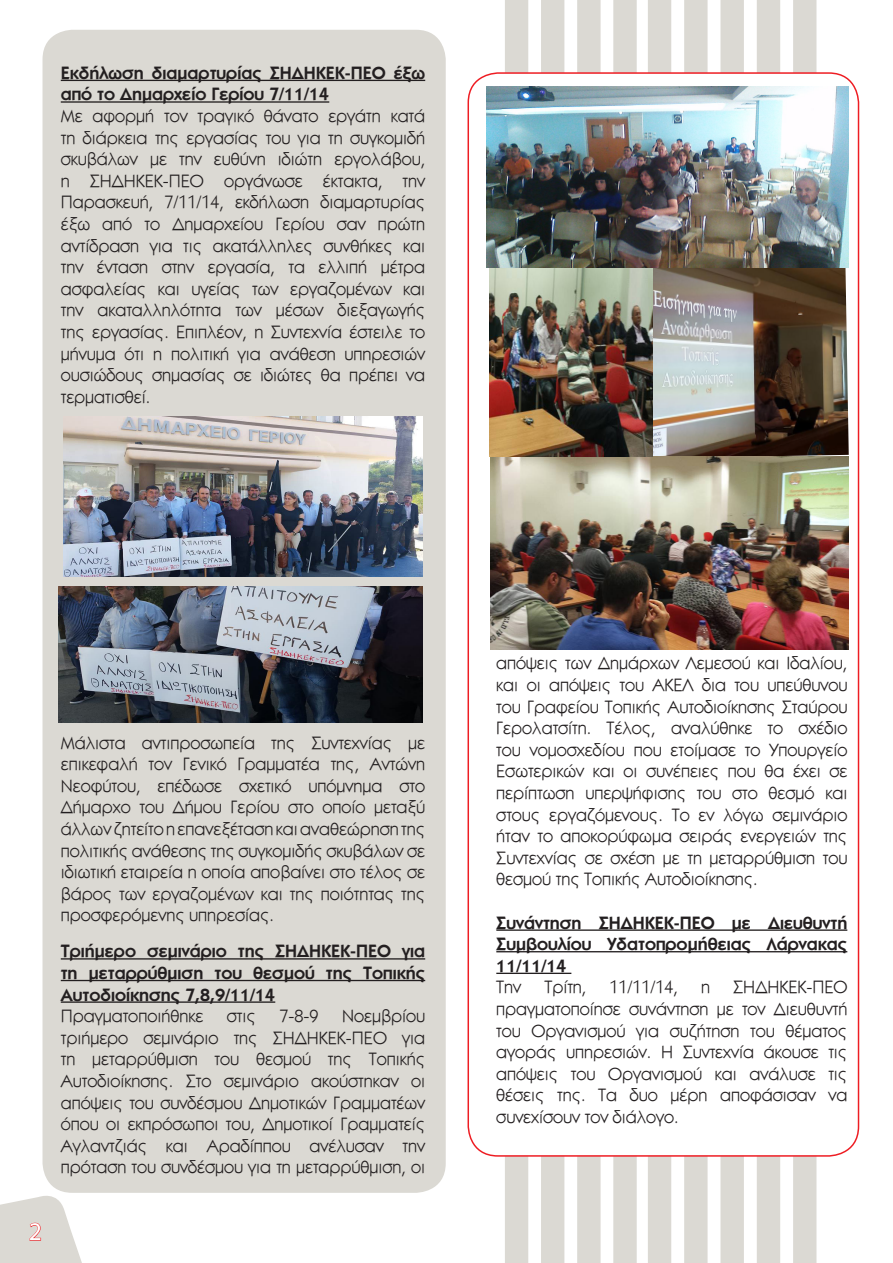
<style>
.page{position:relative;width:893px;height:1263px;background:#fff}
.page>*{position:absolute;margin:0;border:0;box-sizing:border-box;transform-origin:0 0}
.t1{font:25.5px "Myriad Pro";color:#fff}
.t2{font:18px/21.6px "CF Kaveros";color:#231f20;text-align:justify}
.t3{font:700 18px/21.6px "CF Kaveros";color:#231f20;text-align:justify}
</style>
<div class="page">
<svg style="left:0;top:1190px;width:82px;height:73px"></svg>
<div style="left:43px;top:30px;width:403px;height:1163px;background:#dbd9d3;border-radius:30px"></div>
<hr style="left:61px;top:80px;width:364px;height:1px;background:#231f20">
<hr style="left:61px;top:101px;width:268px;height:2px;background:#231f20">
<hr style="left:61px;top:958px;width:364px;height:1px;background:#231f20">
<hr style="left:61px;top:980px;width:364px;height:1px;background:#231f20">
<hr style="left:61px;top:1001px;width:214px;height:2px;background:#231f20">
<div style="left:505px;top:1157px;width:23px;height:106px;background:#dbd9d3"></div>
<div style="left:505px;top:0;width:23px;height:72px;background:#dbd9d3"></div>
<div style="left:541px;top:1157px;width:23px;height:106px;background:#dbd9d3"></div>
<div style="left:541px;top:0;width:23px;height:72px;background:#dbd9d3"></div>
<div style="left:577px;top:1157px;width:24px;height:106px;background:#dbd9d3"></div>
<div style="left:577px;top:0;width:24px;height:72px;background:#dbd9d3"></div>
<svg style="left:613px;top:1157px;width:24px;height:106px;background:#dbd9d4"></svg>
<svg style="left:613px;top:0;width:24px;height:72px;background:#dbd9d4"></svg>
<div style="left:648px;top:1157px;width:23px;height:106px;background:#dbd9d3"></div>
<div style="left:648px;top:0;width:23px;height:72px;background:#dbd9d3"></div>
<div style="left:684px;top:1157px;width:24px;height:106px;background:#dbd9d3"></div>
<div style="left:684px;top:0;width:24px;height:72px;background:#dbd9d3"></div>
<div style="left:720px;top:1157px;width:24px;height:106px;background:#dbd9d3"></div>
<div style="left:720px;top:0;width:24px;height:72px;background:#dbd9d3"></div>
<div style="left:757px;top:1157px;width:23px;height:106px;background:#dbd9d3"></div>
<div style="left:757px;top:0;width:23px;height:72px;background:#dbd9d3"></div>
<div style="left:793px;top:1157px;width:23px;height:106px;background:#dbd9d3"></div>
<div style="left:793px;top:0;width:23px;height:72px;background:#dbd9d3"></div>
<hr style="left:496px;top:929px;width:351px;height:2px;background:#231f20">
<hr style="left:496px;top:951px;width:351px;height:1px;background:#231f20">
<hr style="left:496px;top:973px;width:75px;height:1px;background:#231f20">
<img style="left:64px;top:417px;width:358px;height:159px">
<img style="left:58px;top:587px;width:364px;height:136px">
<img style="left:652px;top:263px;width:197px;height:196px">
<img style="left:490px;top:456px;width:358px;height:193px">
<img style="left:489px;top:268px;width:163px;height:188px">
<img style="left:487px;top:86px;width:361px;height:182px">
<p class="t3" style="left:61px;top:61px;width:366px">Εκδήλωση διαμαρτυρίας ΣΗΔΗΚΕΚ-ΠΕΟ έξω από το Δημαρχείο Γερίου 7/11/14</p>
<p class="t2" style="left:61px;top:104px;width:366px">Με αφορμή τον τραγικό θάνατο εργάτη κατά τη διάρκεια της εργασίας του για τη συγκομιδή σκυβάλων με την ευθύνη ιδιώτη εργολάβου, η ΣΗΔΗΚΕΚ-ΠΕΟ οργάνωσε έκτακτα, την Παρασκευή, 7/11/14, εκδήλωση διαμαρτυρίας έξω από το Δημαρχείου Γερίου σαν πρώτη αντίδραση για τις ακατάλληλες συνθήκες και την ένταση στην εργασία, τα ελλιπή μέτρα ασφαλείας και υγείας των εργαζομένων και την ακαταλληλότητα των μέσων διεξαγωγής της εργασίας. Επιπλέον, η Συντεχνία έστειλε το μήνυμα ότι η πολιτική για ανάθεση υπηρεσιών ουσιώδους σημασίας σε ιδιώτες θα πρέπει να τερματισθεί.</p>
<h1 class="t1" style="left:29px;top:1216px;width:15px">2</h1>
<p class="t2" style="left:61px;top:731px;width:366px">Μάλιστα αντιπροσωπεία της Συντεχνίας με επικεφαλή τον Γενικό Γραμματέα της, Αντώνη Νεοφύτου, επέδωσε σχετικό υπόμνημα στο Δήμαρχο του Δήμου Γερίου στο οποίο μεταξύ άλλων ζητείτο η επανεξέταση και αναθεώρηση της πολιτικής ανάθεσης της συγκομιδής σκυβάλων σε ιδιωτική εταιρεία η οποία αποβαίνει στο τέλος σε βάρος των εργαζομένων και της ποιότητας της προσφερόμενης υπηρεσίας.</p>
<p class="t3" style="left:61px;top:940px;width:366px">Τριήμερο σεμινάριο της ΣΗΔΗΚΕΚ-ΠΕΟ για τη μεταρρύθμιση του θεσμού της Τοπικής Αυτοδιοίκησης 7,8,9/11/14</p>
<p class="t2" style="left:61px;top:1004px;width:144px">Πραγματοποιήθηκε</p>
<p class="t2" style="left:227px;top:1004px;width:30px">στις</p>
<p class="t2" style="left:280px;top:1004px;width:40px">7-8-9</p>
<p class="t2" style="left:61px;top:1004px;width:366px;text-indent:281px">Νοεμβρίου τριήμερο σεμινάριο της ΣΗΔΗΚΕΚ-ΠΕΟ για τη μεταρρύθμιση του θεσμού της Τοπικής Αυτοδιοίκησης. Στο σεμινάριο ακούστηκαν οι απόψεις του συνδέσμου Δημοτικών Γραμματέων όπου οι εκπρόσωποι του, Δημοτικοί Γραμματείς Αγλαντζιάς και Αραδίππου ανέλυσαν την πρόταση του συνδέσμου για τη μεταρρύθμιση, οι</p>
<p class="t2" style="left:496px;top:652px;width:353px">απόψεις των Δημάρχων Λεμεσού και Ιδαλίου, και οι απόψεις του ΑΚΕΛ δια του υπεύθυνου του Γραφείου Τοπικής Αυτοδιοίκησης Σταύρου Γερολατσίτη. Τέλος, αναλύθηκε το σχέδιο του νομοσχεδίου που ετοίμασε το Υπουργείο Εσωτερικών και οι συνέπειες που θα έχει σε περίπτωση υπερψήφισης του στο θεσμό και στους εργαζόμενους. Το εν λόγω σεμινάριο ήταν το αποκορύφωμα σειράς ενεργειών της Συντεχνίας σε σχέση με τη μεταρρύθμιση του θεσμού της Τοπικής Αυτοδιοίκησης.</p>
<p class="t3" style="left:496px;top:911px;width:353px">Συνάντηση ΣΗΔΗΚΕΚ-ΠΕΟ με Διευθυντή Συμβουλίου Υδατοπρομήθειας Λάρνακας 11/11/14</p>
<p class="t2" style="left:496px;top:976px;width:26px">Την</p>
<p class="t2" style="left:544px;top:976px;width:44px">Τρίτη,</p>
<p class="t2" style="left:610px;top:976px;width:70px">11/11/14,</p>
<p class="t2" style="left:701px;top:976px;width:10px">η</p>
<p class="t2" style="left:496px;top:976px;width:353px;text-indent:237px">ΣΗΔΗΚΕΚ-ΠΕΟ πραγματοποίησε συνάντηση με τον Διευθυντή του Οργανισμού για συζήτηση του θέματος αγοράς υπηρεσιών. Η Συντεχνία άκουσε τις απόψεις του Οργανισμού και ανάλυσε τις θέσεις της. Τα δυο μέρη αποφάσισαν να συνεχίσουν τον διάλογο.</p>
</div>
